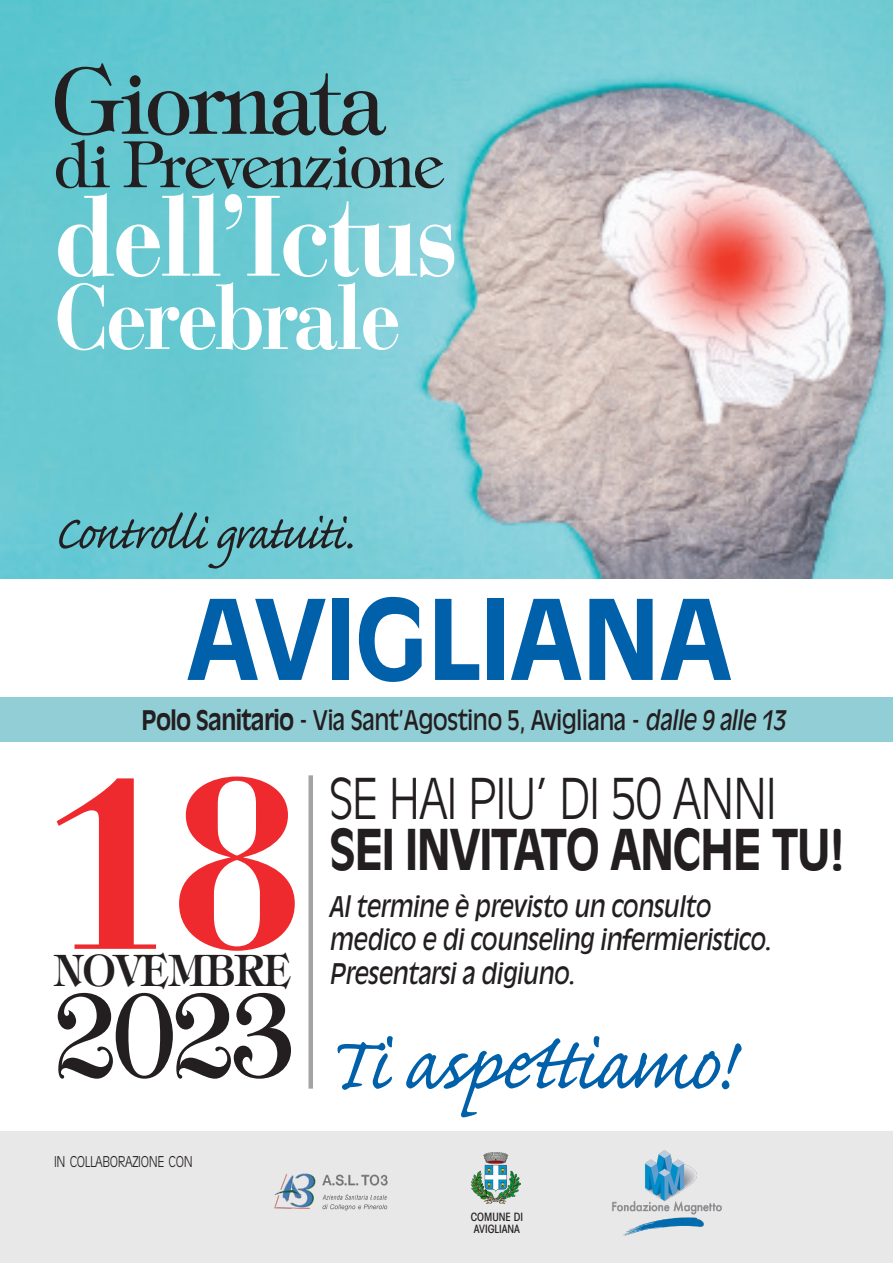
<style>
.page{position:relative;width:893px;height:1263px;background:#fff}
.page>*{position:absolute;margin:0;border:0;box-sizing:border-box;transform-origin:0 0}
.t1{font:700 241.95px "Bauer Bodoni Std";color:#ee2a2f}
.t2{font:114.3px "Tiffany Std";color:#231f20;scale:.9 1}
.t3{font:700 113.4px "Bauer Bodoni Std";letter-spacing:-.04em;color:#fff;scale:.9 1}
.t4{font:700 109.35px "Antique Olive Std";letter-spacing:-.01em;color:#0060aa}
.t5{font:97.65px "Caflisch Script Pro";letter-spacing:-.03em;color:#0060aa}
.t6{font:700 91.5px "Bauer Bodoni Std";letter-spacing:-.04em;color:#fff;scale:.9 1}
.t7{font:91.5px "Tiffany Std";letter-spacing:-.03em;color:#231f20;scale:.9 1}
.t8{font:64.05px "Tiffany Std";letter-spacing:-.03em;color:#231f20;scale:.9 1}
.t9{font:60px "Caflisch Script Pro";letter-spacing:-.035em;color:#231f20}
.t10{font:700 55.5px "Antique Olive Std";letter-spacing:-.03em;color:#231f20;scale:.85 1}
.t11{font:300 55.5px "Antique Olive Std";letter-spacing:-.025em;color:#231f20;scale:.85 1}
.t12{font:600 43.5px "Tiffany Std";letter-spacing:-.03em;color:#231f20;scale:.9 1}
.t13{font:italic 28.05px/33.8px "Antique Olive Std";letter-spacing:-.02em;color:#231f20;scale:.85 1}
.t14{font:26.7px "Antique Olive Std";letter-spacing:-.03em;color:#231f20;scale:.85 1}
.t15{font:300 14.7px "Antique Olive Std";letter-spacing:-.03em;color:#231f20;scale:.85 1}
.t16{font:500 condensed 11.25px "ITC Avant Garde Std";color:#231f20}
.s1{font-weight:700}
.s2{font-style:italic}
</style>
<div class="page">
<div style="left:0;top:1131px;width:893px;height:132px;background:#e8e8e9"></div>
<div style="left:0;top:697px;width:893px;height:44px;background:#91ced5"></div>
<img style="left:0;top:0;width:893px;height:578px">
<img style="left:612px;top:1150px;width:110px;height:85px">
<div style="left:308px;top:775px;width:5px;height:314px;background:#a3a2a4"></div>
<img style="left:274px;top:1173px;width:114px;height:38px">
<img style="left:472px;top:1152px;width:49px;height:51px">
<p class="t7" style="left:54px;top:45px;width:370px">Giornata</p>
<p class="t8" style="left:54px;top:125px;width:436px">di Prevenzione</p>
<p class="t3" style="left:54px;top:168px;width:452px">dell’Ictus</p>
<p class="t6" style="left:54px;top:262px;width:387px">Cerebrale</p>
<p class="t9" style="left:54px;top:502px;width:301px">Controlli gratuiti.</p>
<p class="t4" style="left:186px;top:573px;width:548px">AVIGLIANA</p>
<p class="t14" style="left:142px;top:704px;width:759px"><span class="s1">Polo Sanitario</span> - Via Sant’Agostino 5, Avigliana - <span class="s2">dalle 9 alle 13</span></p>
<p class="t1" style="left:42px;top:719px;width:263px">18</p>
<p class="t11" style="left:330px;top:766px;width:527px">SE HAI PIU’ DI 50 ANNI</p>
<p class="t10" style="left:330px;top:816px;width:608px">SEI INVITATO ANCHE TU!</p>
<p class="t13" style="left:330px;top:890px;width:522px">Al termine è previsto un consulto medico e di counseling infermieristico.</p>
<p class="t13" style="left:330px;top:957px;width:291px">Presentarsi a digiuno.</p>
<p class="t12" style="left:54px;top:943px;width:265px">NOVEMBRE</p>
<p class="t2" style="left:54px;top:965px;width:267px">2023</p>
<p class="t5" style="left:323px;top:1013px;width:410px">Ti aspettiamo!</p>
<p class="t15" style="left:54px;top:1153px;width:165px">IN COLLABORAZIONE CON</p>
<p class="t16" style="left:471px;top:1210px;width:54px">COMUNE DI</p>
<p class="t16" style="left:474px;top:1222px;width:48px">AVIGLIANA</p>
</div>
